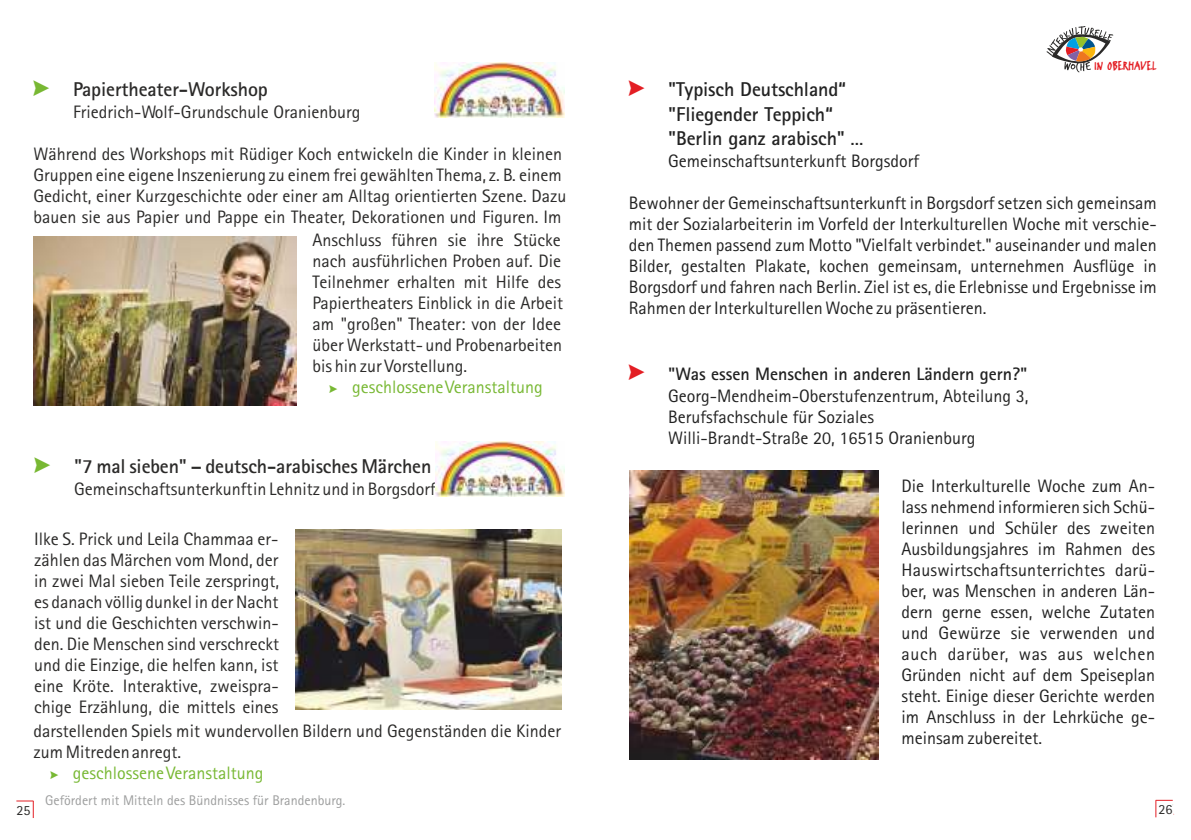
<style>
.page{position:relative;width:1191px;height:840px;background:#fff}
.page>*{position:absolute;margin:0;border:0;box-sizing:border-box;transform-origin:0 0}
.t1{font:700 20px "Rotis Sans Serif";letter-spacing:-.005em;color:#2b2a29}
.t2{font:700 20px/24.6px "Rotis Sans Serif";letter-spacing:-.005em;color:#222}
.t3{font:18px/21px "Rotis Sans Serif";color:#2b2a29}
.t4{font:18px/21px "Rotis Sans Serif";color:#222;text-align:justify}
.t5{font:18px "Rotis Sans Serif";color:#78b833}
.t6{font:700 18px "Rotis Sans Serif";color:#222}
.t7{font:14px "Rotis Sans Serif";color:#9d9e9e}
.t8{font:14px "Rotis Sans Serif";color:#2b2a29}
.t9{font:13.8px "FF Erikrighthand";color:#e31e24}
.s1{font-size:18px}
</style>
<div class="page">
<img style="left:435px;top:63px;width:129px;height:54px">
<img style="left:34px;top:237px;width:262px;height:168px">
<img style="left:296px;top:529px;width:265px;height:180px">
<img style="left:435px;top:441px;width:129px;height:54px">
<svg style="left:16px;top:800px;width:18px;height:17px"></svg>
<img style="left:629px;top:470px;width:249px;height:288px">
<svg style="left:1046px;top:26px;width:67px;height:46px"></svg>
<svg style="left:1155px;top:799px;width:19px;height:17px"></svg>
<p class="t1" style="left:73px;top:81px;width:196px">Papiertheater-Workshop</p>
<p class="t3" style="left:73px;top:103px;width:289px">Friedrich-Wolf-Grundschule Oranienburg</p>
<p class="t3" style="left:33px;top:145px;width:534px">Während des Workshops mit Rüdiger Koch entwickeln die Kinder in kleinen Gruppen eine eigene Inszenierung zu einem frei gewählten Thema, z. B. einem Gedicht, einer Kurzgeschichte oder einer am Alltag orientierten Szene. Dazu bauen sie aus Papier und Pappe ein Theater, Dekorationen und Figuren. Im</p>
<p class="t3" style="left:312px;top:230px;width:252px">Anschluss führen sie ihre Stücke nach ausführlichen Proben auf. Die Teilnehmer erhalten mit Hilfe des Papiertheaters Einblick in die Arbeit am "großen" Theater: von der Idee über Werkstatt- und Probenarbeiten bis hin zur Vorstellung.</p>
<p class="t5" style="left:352px;top:379px;width:192px">geschlossene Veranstaltung</p>
<p class="t1" style="left:74px;top:458px;width:359px">"7 mal sieben" – deutsch-arabisches Märchen</p>
<p class="t3" style="left:74px;top:479px;width:363px">Gemeinschaftsunterkunft in Lehnitz und in Borgsdorf</p>
<p class="t3" style="left:34px;top:530px;width:246px;text-align:justify">Ilke S. Prick und Leila Chammaa er&shy;zählen das Märchen vom Mond, der in zwei Mal sieben Teile zerspringt, es danach völlig dunkel in der Nacht ist und die Geschichten verschwin&shy;den. Die Menschen sind verschreckt und die Einzige, die helfen kann, ist eine Kröte. Interaktive, zweispra&shy;chige Erzählung, die mittels eines</p>
<p class="t3" style="left:33px;top:721px;width:529px">darstellenden Spiels mit wundervollen Bildern und Gegenständen die Kinder zum Mitreden anregt.</p>
<p class="t5" style="left:73px;top:764px;width:192px">geschlossene Veranstaltung</p>
<p class="t7" style="left:45px;top:793px;width:302px">Gefördert mit Mitteln des Bündnisses für Brandenburg.</p>
<p class="t8" style="left:16px;top:803px;width:15px">25</p>
<p class="t9" style="left:1094px;top:60px;width:64px">IN OBERHAVEL</p>
<p class="t2" style="left:668px;top:79px;width:197px">"Typisch Deutschland“ "Fliegender Teppich“ "Berlin ganz arabisch" <span class="s1">…</span></p>
<p class="t4" style="left:668px;top:152px;width:252px">Gemeinschaftsunterkunft Borgsdorf</p>
<p class="t4" style="left:629px;top:194px;width:529px">Bewohner der Gemeinschaftsunterkunft in Borgsdorf setzen sich gemeinsam mit der Sozialarbeiterin im Vorfeld der Interkulturellen Woche mit verschie&shy;den Themen passend zum Motto "Vielfalt verbindet." auseinander und malen Bilder, gestalten Plakate, kochen gemeinsam, unternehmen Ausflüge in Borgsdorf und fahren nach Berlin. Ziel ist es, die Erlebnisse und Ergebnisse im Rahmen der Interkulturellen Woche zu präsentieren.</p>
<p class="t6" style="left:668px;top:367px;width:361px">"Was essen Menschen in anderen Ländern gern?"</p>
<p class="t4" style="left:668px;top:386px;width:362px;text-align:left">Georg-Mendheim-Oberstufenzentrum, Abteilung 3,<br>Berufsfachschule für Soziales<br>Willi-Brandt-Straße 20, 16515 Oranienburg</p>
<p class="t4" style="left:901px;top:476px;width:255px">Die Interkulturelle Woche zum An&shy;lass nehmend informieren sich Schü&shy;lerinnen und Schüler des zweiten Ausbildungsjahres im Rahmen des Hauswirtschaftsunterrichtes darü&shy;ber, was Menschen in anderen Län&shy;dern gerne essen, welche Zutaten und Gewürze sie verwenden und auch darüber, was aus welchen Gründen nicht auf dem Speiseplan steht. Einige dieser Gerichte werden im Anschluss in der Lehrküche ge&shy;meinsam zubereitet.</p>
<p class="t8" style="left:1158px;top:803px;width:15px">26</p>
</div>
